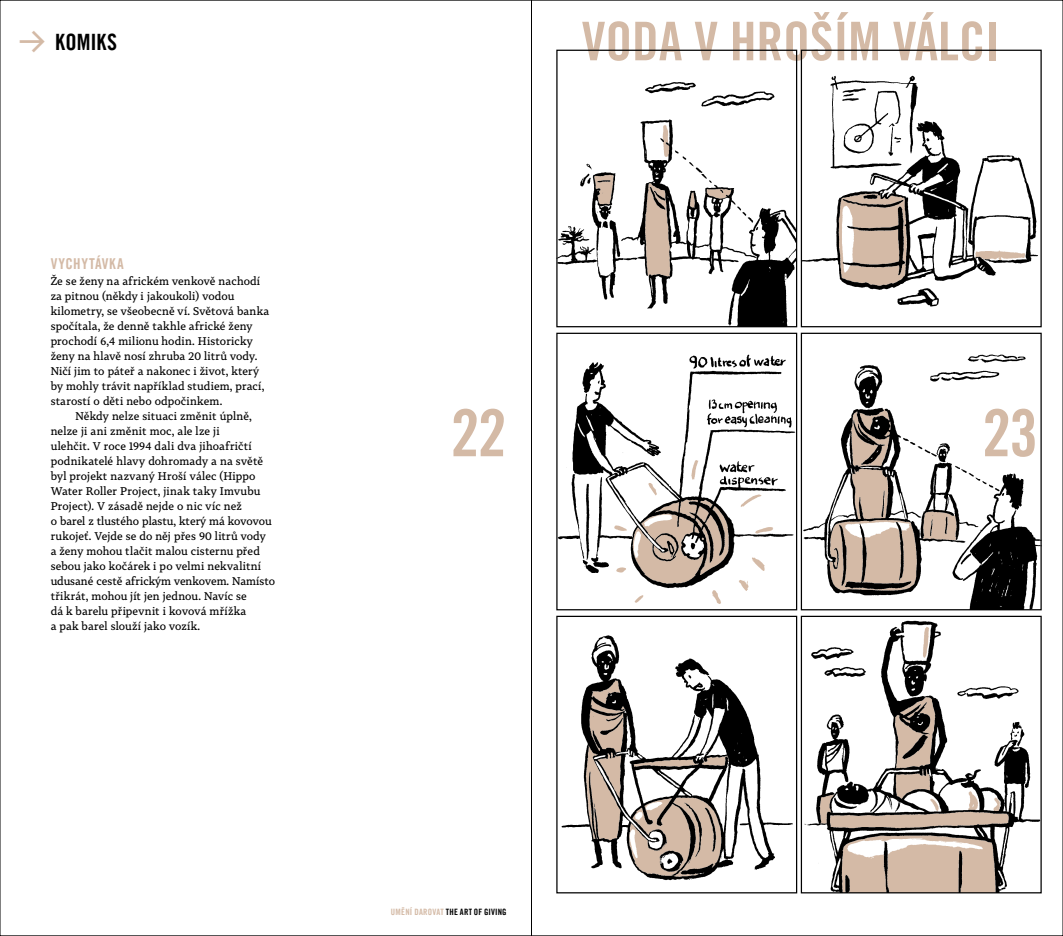
<style>
.page{position:relative;width:1063px;height:936px;background:#fff}
.page>*{position:absolute;margin:0;border:0;box-sizing:border-box;transform-origin:0 0}
.t1{font:65px "Trade Gothic LT Com Bd Cn 20";color:#d4baa6}
.t2{font:53.38px "Trade Gothic LT Com Bd Cn 20";color:#d4baa6}
.t3{font:22.5px "Trade Gothic LT Com Bd Cn 20";color:#000}
.t4{font:15px "Trade Gothic LT Com Bd Cn 20";letter-spacing:.07em;color:#d4baa6}
.t5{font:11px "Tabac G4";letter-spacing:.015em;color:#000}
.t6{font:8.75px "Trade Gothic LT Com Bd Cn 20";color:#000}
.t7{font:8.75px "Trade Gothic LT Com Bd Cn 20";color:#d4baa6}
.s1{font-family:"Tabac Sans";font-size:35px;color:#d4baa6}
</style>
<div class="page">
<img style="left:803px;top:354px;width:237px;height:254px">
<img style="left:804px;top:620px;width:236px;height:271px">
<img style="left:561px;top:635px;width:232px;height:246px">
<img style="left:558px;top:354px;width:237px;height:250px">
<img style="left:558px;top:82px;width:237px;height:243px">
<img style="left:803px;top:75px;width:235px;height:232px">
<div style="left:801px;top:332px;width:241px;height:278px;border:1px solid #000"></div>
<div style="left:801px;top:615px;width:241px;height:278px;border:1px solid #000"></div>
<div style="left:556px;top:615px;width:241px;height:278px;border:1px solid #000"></div>
<div style="left:556px;top:332px;width:241px;height:278px;border:1px solid #000"></div>
<div style="left:556px;top:50px;width:241px;height:277px;border:1px solid #000"></div>
<div style="left:801px;top:50px;width:241px;height:277px;border:1px solid #000"></div>
<h3 class="t3" style="left:18px;top:28px;width:100px"><span class="s1">→</span> KOMIKS</h3>
<h3 class="t4" style="left:51px;top:254px;width:60px">VYCHYTÁVKA</h3>
<p class="t5" style="left:51px;top:274px;width:211px">Že se ženy na africkém venkově nachodí</p>
<p class="t5" style="left:51px;top:289px;width:185px">za pitnou (někdy i jakoukoli) vodou</p>
<p class="t5" style="left:51px;top:304px;width:220px">kilometry, se všeobecně ví. Světová banka</p>
<p class="t5" style="left:51px;top:319px;width:203px">spočítala, že denně takhle africké ženy</p>
<p class="t5" style="left:51px;top:334px;width:204px">prochodí 6,4 milionu hodin. Historicky</p>
<p class="t5" style="left:51px;top:349px;width:208px">ženy na hlavě nosí zhruba 20 litrů vody.</p>
<p class="t5" style="left:51px;top:364px;width:210px">Ničí jim to páteř a nakonec i život, který</p>
<p class="t5" style="left:51px;top:379px;width:215px">by mohly trávit například studiem, prací,</p>
<p class="t5" style="left:51px;top:394px;width:173px">starostí o děti nebo odpočinkem.</p>
<p class="t5" style="left:75px;top:409px;width:178px">Někdy nelze situaci změnit úplně,</p>
<p class="t5" style="left:51px;top:424px;width:171px">nelze ji ani změnit moc, ale lze ji</p>
<p class="t5" style="left:51px;top:439px;width:203px">ulehčit. V roce 1994 dali dva jihoafričtí</p>
<p class="t5" style="left:51px;top:454px;width:214px">podnikatelé hlavy dohromady a na světě</p>
<p class="t5" style="left:51px;top:469px;width:206px">byl projekt nazvaný Hroší válec (Hippo</p>
<p class="t5" style="left:51px;top:484px;width:211px">Water Roller Project, jinak taky Imvubu</p>
<p class="t5" style="left:51px;top:499px;width:193px">Project). V zásadě nejde o nic víc než</p>
<p class="t5" style="left:51px;top:514px;width:223px">o barel z tlustého plastu, který má kovovou</p>
<p class="t5" style="left:51px;top:529px;width:217px">rukojeť. Vejde se do něj přes 90 litrů vody</p>
<p class="t5" style="left:51px;top:544px;width:211px">a ženy mohou tlačit malou cisternu před</p>
<p class="t5" style="left:51px;top:559px;width:212px">sebou jako kočárek i po velmi nekvalitní</p>
<p class="t5" style="left:51px;top:574px;width:226px">udusané cestě africkým venkovem. Namísto</p>
<p class="t5" style="left:51px;top:589px;width:198px">třikrát, mohou jít jen jednou. Navíc se</p>
<p class="t5" style="left:51px;top:604px;width:197px">dá k barelu připevnit i kovová mřížka</p>
<p class="t5" style="left:51px;top:619px;width:151px">a pak barel slouží jako vozík.</p>
<h2 class="t2" style="left:582px;top:9px;width:420px">VODA V HROŠÍM VÁLCI</h2>
<h1 class="t1" style="left:451px;top:393px;width:58px">22</h1>
<h1 class="t1" style="left:982px;top:393px;width:57px">23</h1>
<p class="t7" style="left:391px;top:906px;width:29px">UMĚNÍ DAROVAT</p>
<p class="t6" style="left:446px;top:906px;width:47px">THE ART OF GIVING</p>
</div>
